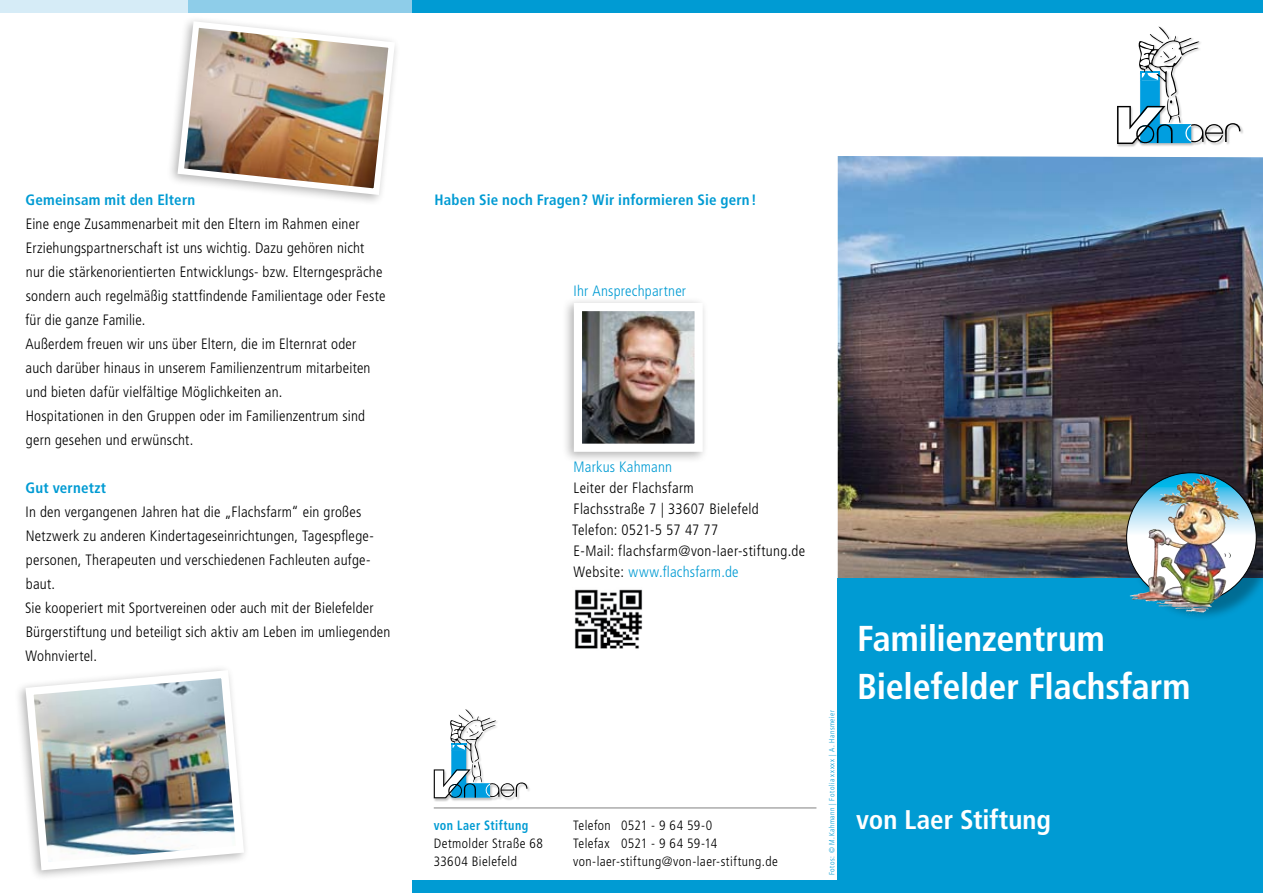
<style>
.page{position:relative;width:1263px;height:893px;background:#fff}
.page>*{position:absolute;margin:0;border:0;box-sizing:border-box;transform-origin:0 0}
.t1{font:700 condensed 36px/48px "Frutiger LT";letter-spacing:-.005em;color:#fff}
.t2{font:700 condensed 27px "Frutiger LT";color:#fff}
.t3{font:300 condensed 15px/24px "Frutiger LT";letter-spacing:.015em;color:#000}
.t4{font:700 condensed 15px "Frutiger LT";letter-spacing:.01em;color:#009bd3}
.t5{font:300 condensed 15px "Frutiger LT";letter-spacing:.015em;color:#009bd3}
.t6{font:300 condensed 13.5px/18px "Frutiger LT";letter-spacing:.03em;color:#000}
.t7{font:700 condensed 13.5px "Frutiger LT";letter-spacing:.04em;color:#009bd3;scale:.9 1}
.t8{font:300 condensed 7.5px "Frutiger LT";letter-spacing:.07em;color:#009bd3}
.s1{color:#009bd3}
</style>
<div class="page">
<img style="left:838px;top:156px;width:425px;height:422px">
<div style="left:412px;top:880px;width:426px;height:13px;background:#009bd3"></div>
<hr style="left:434px;top:808px;width:382px;height:1px;background:#000">
<div style="left:433px;top:709px;width:98px;height:93px;background:#000;opacity:.25"></div>
<svg style="left:434px;top:709px;width:93px;height:90px"></svg>
<img style="left:21px;top:668px;width:224px;height:206px">
<div style="left:561px;top:296px;width:147px;height:167px;background:#000;opacity:.3"></div>
<img style="left:583px;top:312px;width:111px;height:131px">
<div style="left:574px;top:303px;width:129px;height:149px;border:8px solid #fff"></div>
<div style="left:1px;top:0;width:411px;height:13px;background:#8ecde9"></div>
<div style="left:0;top:0;width:188px;height:13px;background:#d6ecf7"></div>
<div style="left:412px;top:0;width:851px;height:13px;background:#009bd3"></div>
<img style="left:174px;top:20px;width:222px;height:178px">
<div style="left:838px;top:578px;width:425px;height:315px;background:#009bd3"></div>
<div style="left:1116px;top:26px;width:128px;height:122px;background:#000;opacity:.25"></div>
<svg style="left:1117px;top:27px;width:123px;height:118px"></svg>
<img style="left:574px;top:589px;width:69px;height:60px">
<div style="left:1129px;top:475px;width:134px;height:146px;background:#000;opacity:.3"></div>
<img style="left:1126px;top:473px;width:130px;height:129px;border-radius:65px">
<svg style="left:1192px;top:475px;width:10px;height:13px"></svg>
<p class="t4" style="left:26px;top:191px;width:171px">Gemeinsam mit den Eltern</p>
<p class="t3" style="left:25px;top:212px;width:362px">Eine enge Zusammenarbeit mit den Eltern im Rahmen einer Erziehungspartnerschaft ist uns wichtig. Dazu gehören nicht nur die stärkenorientierten Entwicklungs- bzw. Elterngespräche sondern auch regelmäßig stattfindende Familientage oder Feste für die ganze Familie.<br>Außerdem freuen wir uns über Eltern, die im Elternrat oder auch darüber hinaus in unserem Familienzentrum mitarbeiten und bieten dafür vielfältige Möglichkeiten an.<br>Hospitationen in den Gruppen oder im Familienzentrum sind gern gesehen und erwünscht.</p>
<p class="t4" style="left:26px;top:479px;width:82px">Gut vernetzt</p>
<p class="t3" style="left:25px;top:500px;width:367px">In den vergangenen Jahren hat die „Flachsfarm“ ein großes Netzwerk zu anderen Kindertageseinrichtungen, Tagespflege&shy;personen, Therapeuten und verschiedenen Fachleuten aufge&shy;baut.<br>Sie kooperiert mit Sportvereinen oder auch mit der Bielefelder Bürgerstiftung und beteiligt sich aktiv am Leben im umliegenden Wohnviertel.</p>
<p class="t4" style="left:434px;top:191px;width:324px">Haben Sie noch Fragen? Wir informieren Sie gern!</p>
<p class="t5" style="left:574px;top:282px;width:114px">Ihr Ansprechpartner</p>
<p class="t7" style="left:434px;top:817px;width:107px">von Laer Stiftung</p>
<p class="t6" style="left:434px;top:834px;width:111px">Detmolder Straße 68<br>33604 Bielefeld</p>
<p class="t5" style="left:574px;top:459px;width:100px">Markus Kahmann</p>
<p class="t3" style="left:572px;top:478px;width:235px;line-height:21px">Leiter der Flachsfarm<br>Flachsstraße 7 | 33607 Bielefeld<br>Telefon: 0521-5 57 47 77<br>E-Mail: flachsfarm@von-laer-stiftung.de<br>Website: <span class="s1">www.flachsfarm.de</span></p>
<p class="t6" style="left:573px;top:816px;width:206px">Telefon 0521 - 9 64 59-0<br>Telefax 0521 - 9 64 59-14 von-laer-stiftung@von-laer-stiftung.de</p>
<p class="t8" style="left:828px;top:875px;width:167px;rotate:-90deg">Fotos: © M.Kahmann | Fotolia xxxxx | A. Hansmeier</p>
<h1 class="t1" style="left:857px;top:614px;width:335px">Familienzentrum<br>Bielefelder Flachsfarm</h1>
<h2 class="t2" style="left:856px;top:804px;width:196px">von Laer Stiftung</h2>
</div>
